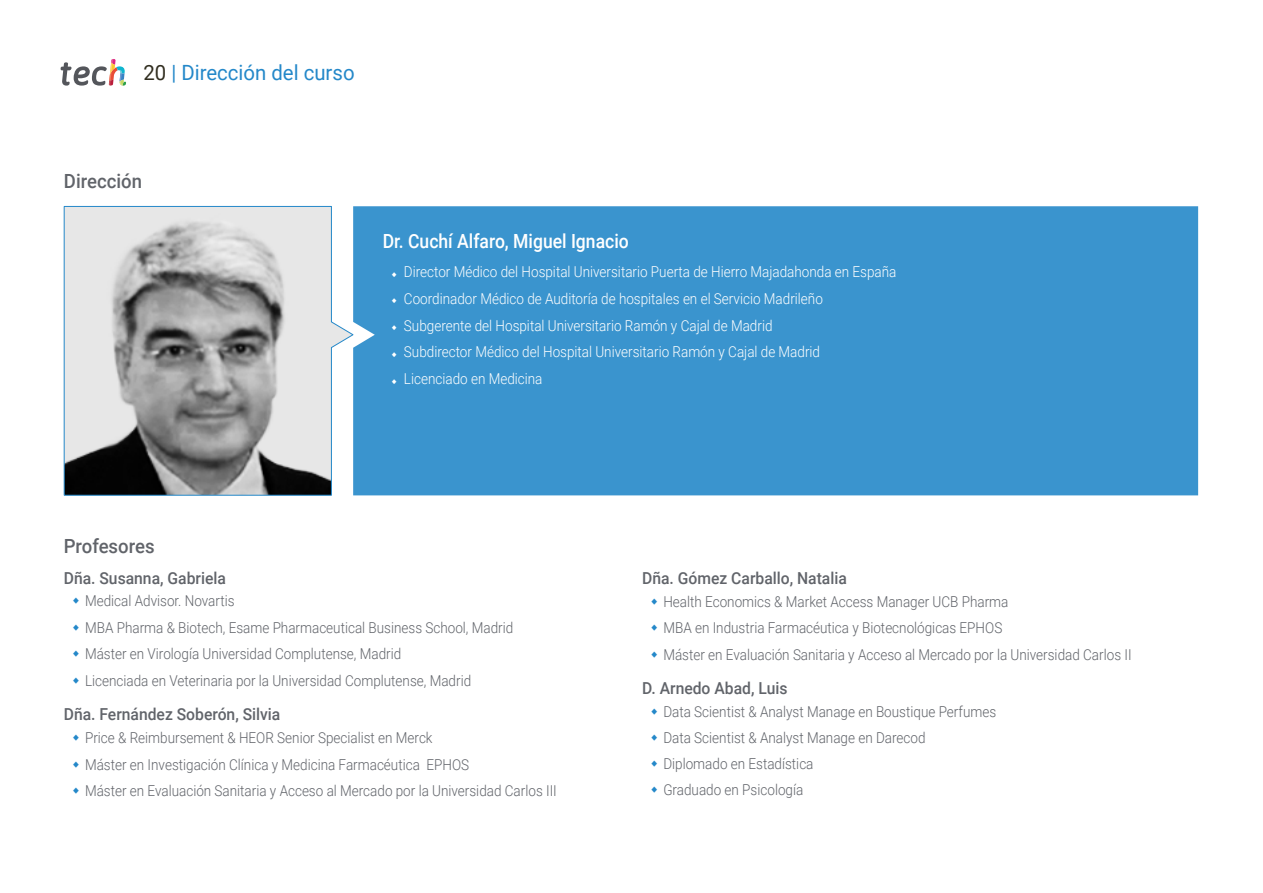
<style>
.page{position:relative;width:1263px;height:893px;background:#fff}
.page>*{position:absolute;margin:0;border:0;box-sizing:border-box;transform-origin:0 0}
.t1{font:21px "Roboto";color:#2488c9}
.t2{font:500 19.5px "Roboto";color:#fff;scale:.9 1}
.t3{font:500 19.5px "Roboto";color:#61646a;scale:.95 1}
.t4{font:500 16.5px "Roboto";color:#61646a;scale:.95 1}
.t5{font:300 15px/26.7px "Roboto";color:#61646a;scale:.9 1}
.t6{font:300 15px/26.7px "Roboto";color:#fff;scale:.9 1}
.s1{color:#312e20}
</style>
<div class="page">
<div style="left:354px;top:206px;width:844px;height:289px;background:#3a94ce"></div>
<svg style="left:64px;top:206px;width:290px;height:290px;background:#b1b2b3"></svg>
<svg style="left:61px;top:59px;width:65px;height:27px"></svg>
<svg style="left:392px;top:272px;width:5px;height:5px"></svg>
<svg style="left:392px;top:298px;width:5px;height:5px"></svg>
<svg style="left:392px;top:325px;width:5px;height:5px"></svg>
<svg style="left:392px;top:352px;width:5px;height:5px"></svg>
<svg style="left:392px;top:379px;width:5px;height:5px"></svg>
<h1 class="t1" style="left:144px;top:57px;width:213px"><span class="s1">20</span> | Dirección del curso</h1>
<h2 class="t3" style="left:64px;top:168px;width:84px">Dirección</h2>
<h2 class="t2" style="left:383px;top:227px;width:275px">Dr. Cuchí Alfaro, Miguel Ignacio</h2>
<p class="t6" style="left:404px;top:258px;width:549px">Director Médico del Hospital Universitario Puerta de Hierro Majadahonda en España Coordinador Médico de Auditoría de hospitales en el Servicio Madrileño<br>Subgerente del Hospital Universitario Ramón y Cajal de Madrid<br>Subdirector Médico del Hospital Universitario Ramón y Cajal de Madrid<br>Licenciado en Medicina</p>
<h2 class="t3" style="left:64px;top:532px;width:97px">Profesores</h2>
<p class="t4" style="left:64px;top:566px;width:172px">Dña. Susanna, Gabriela</p>
<p class="t5" style="left:85px;top:587px;width:477px">Medical Advisor. Novartis<br>MBA Pharma &amp; Biotech, Esame Pharmaceutical Business School, Madrid Máster en Virología Universidad Complutense, Madrid<br>Licenciada en Veterinaria por la Universidad Complutense, Madrid</p>
<p class="t4" style="left:64px;top:703px;width:229px">Dña. Fernández Soberón, Silvia</p>
<p class="t5" style="left:85px;top:724px;width:526px">Price &amp; Reimbursement &amp; HEOR Senior Specialist en Merck<br>Máster en Investigación Clínica y Medicina Farmacéutica EPHOS<br>Máster en Evaluación Sanitaria y Acceso al Mercado por la Universidad Carlos III</p>
<p class="t4" style="left:642px;top:567px;width:217px">Dña. Gómez Carballo, Natalia</p>
<p class="t5" style="left:663px;top:587px;width:522px">Health Economics &amp; Market Access Manager UCB Pharma<br>MBA en Industria Farmacéutica y Biotecnológicas EPHOS<br>Máster en Evaluación Sanitaria y Acceso al Mercado por la Universidad Carlos II</p>
<p class="t4" style="left:642px;top:677px;width:155px">D. Arnedo Abad, Luis</p>
<p class="t5" style="left:663px;top:698px;width:371px;line-height:26px">Data Scientist &amp; Analyst Manage en Boustique Perfumes Data Scientist &amp; Analyst Manage en Darecod<br>Diplomado en Estadística<br>Graduado en Psicología</p>
</div>
